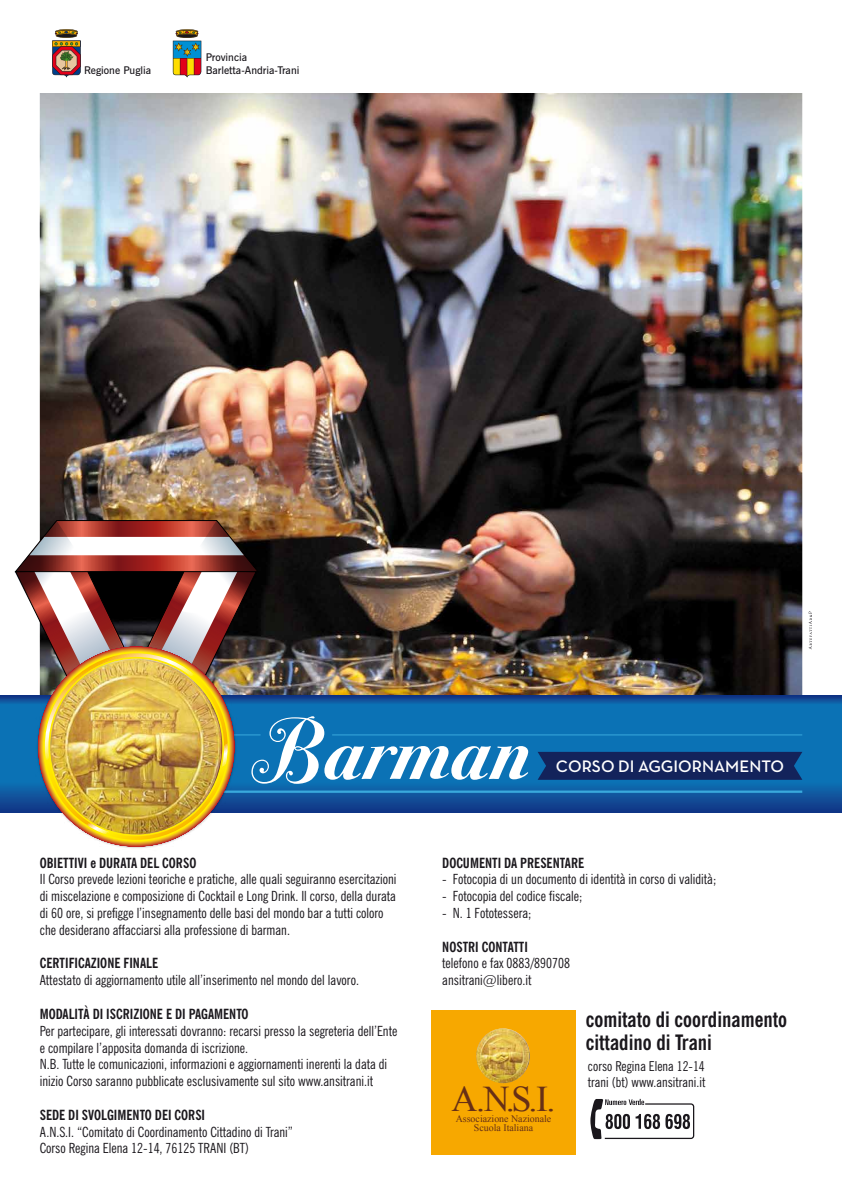
<style>
.page{position:relative;width:842px;height:1191px;background:#fff}
.page>*{position:absolute;margin:0;border:0;box-sizing:border-box;transform-origin:0 0}
.t1{font:italic 700 76px "Bodoni Sev Swash ITC";color:#fff}
.t2{font:36.2px "Times New Roman";color:#673016}
.t3{font:700 condensed 21.2px/23.6px "News Gothic BT";color:#1a171c}
.t4{font:17px "Neutra Text Demi SC";color:#fff}
.t5{font:condensed 14px/16.8px "News Gothic BT";color:#1a171c}
.t6{font:700 condensed 14px "News Gothic BT";color:#1a171c}
.t7{font:condensed 13.6px/15.2px "News Gothic BT";letter-spacing:.005em;color:#1a171c}
.t8{font:600 10.6px/12.1px "News Gothic BT";color:#1a171c}
.t9{font:9.9px/9px "Times New Roman";color:#673016;text-align:center}
</style>
<div class="page">
<img style="left:40px;top:93px;width:762px;height:602px">
<svg style="left:0;top:695px;width:842px;height:117px"></svg>
<hr style="left:332px;top:734px;width:470px;height:1px;background:#39a9dc">
<hr style="left:217px;top:790px;width:585px;height:3px;background:#39a9dc">
<svg style="left:809px;top:611px;width:3px;height:38px"></svg>
<div style="left:538px;top:752px;width:264px;height:28px;background:#13235b"></div>
<svg style="left:52px;top:29px;width:29px;height:49px"></svg>
<svg style="left:173px;top:29px;width:28px;height:49px"></svg>
<div style="left:432px;top:1010px;width:144px;height:144px;background:#f7a800"></div>
<img style="left:476px;top:1028px;width:54px;height:55px">
<svg style="left:590px;top:1098px;width:104px;height:41px"></svg>
<hr style="left:217px;top:734px;width:44px;height:1px;background:#39a9dc">
<img style="left:14px;top:519px;width:245px;height:328px">
<p class="t8" style="left:84px;top:64px;width:69px">Regione Puglia</p>
<p class="t8" style="left:206px;top:52px;width:95px">Provincia<br>Barletta-Andria-Trani</p>
<h1 class="t1" style="left:252px;top:694px;width:279px">Barman</h1>
<p class="t4" style="left:556px;top:755px;width:230px">CORSO DI AGGIORNAMENTO</p>
<p class="t6" style="left:40px;top:854px;width:158px">OBIETTIVI e DURATA DEL CORSO</p>
<p class="t5" style="left:40px;top:871px;width:358px">Il Corso prevede lezioni teoriche e pratiche, alle quali seguiranno esercitazioni di miscelazione e composizione di Cocktail e Long Drink. Il corso, della durata di 60 ore, si prefigge l’insegnamento delle basi del mondo bar a tutti coloro che desiderano affacciarsi alla professione di barman.</p>
<p class="t6" style="left:40px;top:955px;width:120px">CERTIFICAZIONE FINALE</p>
<p class="t5" style="left:40px;top:971px;width:321px">Attestato di aggiornamento utile all’inserimento nel mondo del lavoro.</p>
<p class="t6" style="left:40px;top:1005px;width:210px">MODALITÀ DI ISCRIZIONE E DI PAGAMENTO</p>
<p class="t5" style="left:40px;top:1022px;width:359px">Per partecipare, gli interessati dovranno: recarsi presso la segreteria dell’Ente e compilare l’apposita domanda di iscrizione.<br>N.B. Tutte le comunicazioni, informazioni e aggiornamenti inerenti la data di inizio Corso saranno pubblicate esclusivamente sul sito www.ansitrani.it</p>
<p class="t6" style="left:40px;top:1106px;width:167px">SEDE DI SVOLGIMENTO DEI CORSI</p>
<p class="t5" style="left:40px;top:1123px;width:255px">A.N.S.I. “Comitato di Coordinamento Cittadino di Trani”<br>Corso Regina Elena 12-14, 76125 TRANI (BT)</p>
<p class="t6" style="left:442px;top:854px;width:143px">DOCUMENTI DA PRESENTARE</p>
<p class="t5" style="left:442px;top:871px;width:276px">- Fotocopia di un documento di identità in corso di validità;</p>
<p class="t5" style="left:442px;top:887px;width:142px">- Fotocopia del codice fiscale;</p>
<p class="t5" style="left:442px;top:904px;width:91px">- N. 1 Fototessera;</p>
<p class="t6" style="left:442px;top:938px;width:87px">NOSTRI CONTATTI</p>
<p class="t5" style="left:442px;top:955px;width:129px">telefono e fax 0883/890708 ansitrani@libero.it</p>
<h2 class="t2" style="left:452px;top:1074px;width:105px">A.N.S.I.</h2>
<p class="t9" style="left:456px;top:1114px;width:97px">Associazione Nazionale<br>Scuola Italiana</p>
<h3 class="t3" style="left:586px;top:1007px;width:203px">comitato di coordinamento cittadino di Trani</h3>
<p class="t7" style="left:588px;top:1058px;width:119px">corso Regina Elena 12-14 trani (bt) www.ansitrani.it</p>
</div>
